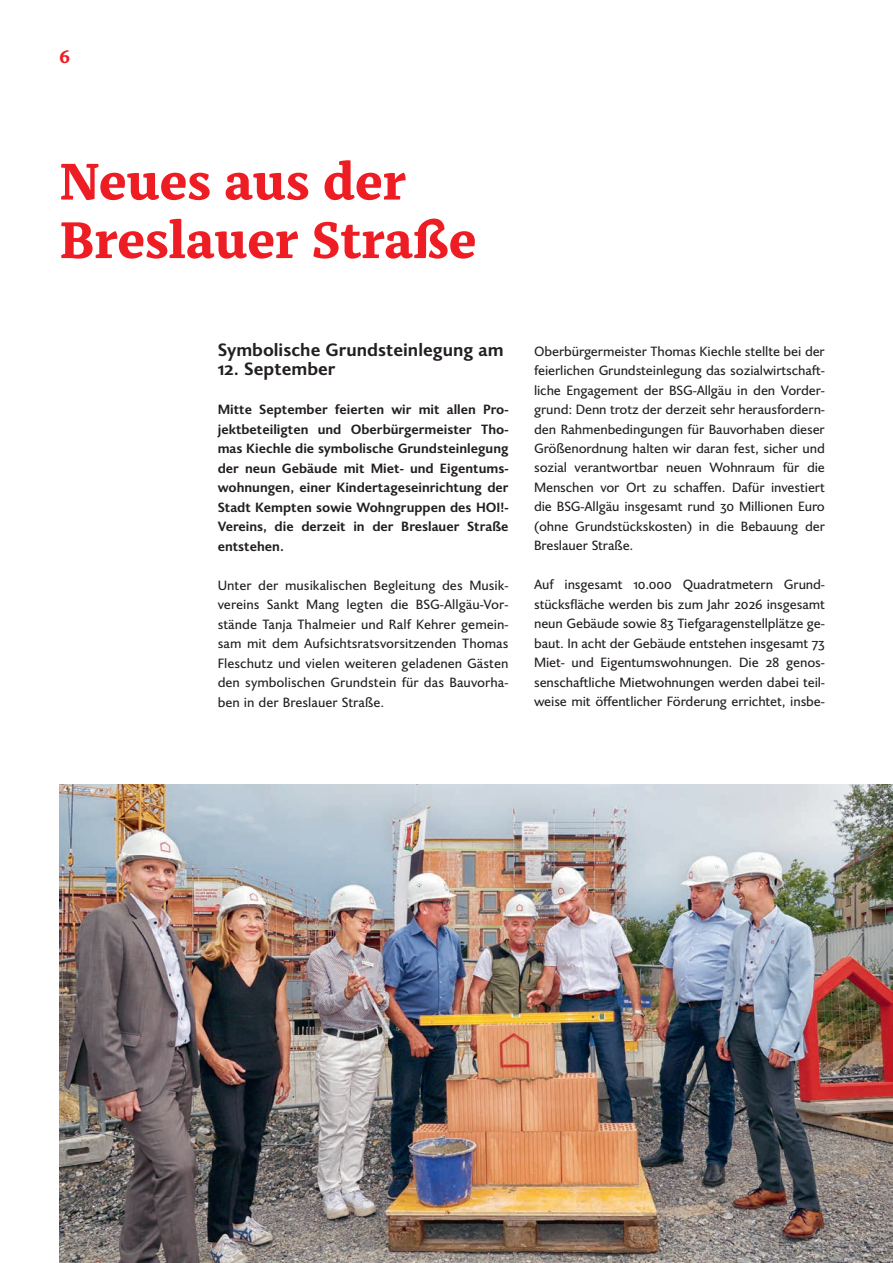
<style>
.page{position:relative;width:893px;height:1263px;background:#fff}
.page>*{position:absolute;margin:0;border:0;box-sizing:border-box;transform-origin:0 0}
.t1{font:800 51px/58.5px "Alkes";color:#ee1d23}
.t2{font:700 18px "Joanna Sans Nova";color:#231f20}
.t3{font:800 18px "Alkes";color:#ee1d23}
.t4{font:13.5px/19.5px "Joanna Sans Nova";letter-spacing:-.01em;color:#231f20;text-align:justify}
.t5{font:700 13.5px/19.5px "Joanna Sans Nova";color:#231f20;text-align:justify}
</style>
<div class="page">
<img style="left:60px;top:785px;width:833px;height:478px">
<h2 class="t3" style="left:60px;top:45px;width:12px">6</h2>
<h1 class="t1" style="left:60px;top:152px;width:418px">Neues aus der<br>Breslauer Straße</h1>
<h2 class="t2" style="left:218px;top:336px;width:288px">Symbolische Grundsteinlegung am</h2>
<h2 class="t2" style="left:218px;top:356px;width:119px">12. September</h2>
<p class="t5" style="left:218px;top:399px;width:292px">Mitte September feierten wir mit allen Pro&shy;jektbeteiligten und Oberbürgermeister Tho&shy;mas Kiechle die symbolische Grundsteinlegung der neun Gebäude mit Miet- und Eigentums&shy;wohnungen, einer Kindertageseinrichtung der Stadt Kempten sowie Wohngruppen des HOI!- Vereins, die derzeit in der Breslauer Straße entstehen.</p>
<p class="t4" style="left:218px;top:574px;width:292px">Unter der musikalischen Begleitung des Musik&shy;vereins Sankt Mang legten die BSG-Allgäu-Vor&shy;stände Tanja Thalmeier und Ralf Kehrer gemein&shy;sam mit dem Aufsichtsratsvorsitzenden Thomas Fleschutz und vielen weiteren geladenen Gästen den symbolischen Grundstein für das Bauvorha&shy;ben in der Breslauer Straße.</p>
<p class="t4" style="left:534px;top:340px;width:292px">Oberbürgermeister Thomas Kiechle stellte bei der feierlichen Grundsteinlegung das sozialwirtschaft&shy;liche Engagement der BSG-Allgäu in den Vorder&shy;grund: Denn trotz der derzeit sehr herausfordern&shy;den Rahmenbedingungen für Bauvorhaben dieser Größenordnung halten wir daran fest, sicher und sozial verantwortbar neuen Wohnraum für die Menschen vor Ort zu schaffen. Dafür investiert die BSG-Allgäu insgesamt rund 30 Millionen Euro (ohne Grundstückskosten) in die Bebauung der Breslauer Straße.</p>
<p class="t4" style="left:534px;top:574px;width:292px">Auf insgesamt 10.000 Quadratmetern Grund&shy;stücksfläche werden bis zum Jahr 2026 insgesamt neun Gebäude sowie 83 Tiefgaragenstellplätze ge&shy;baut. In acht der Gebäude entstehen insgesamt 73<br>Miet- und Eigentumswohnungen. Die 28 genos&shy;senschaftliche Mietwohnungen werden dabei teil&shy;weise mit öffentlicher Förderung errichtet, insbe-</p>
</div>
